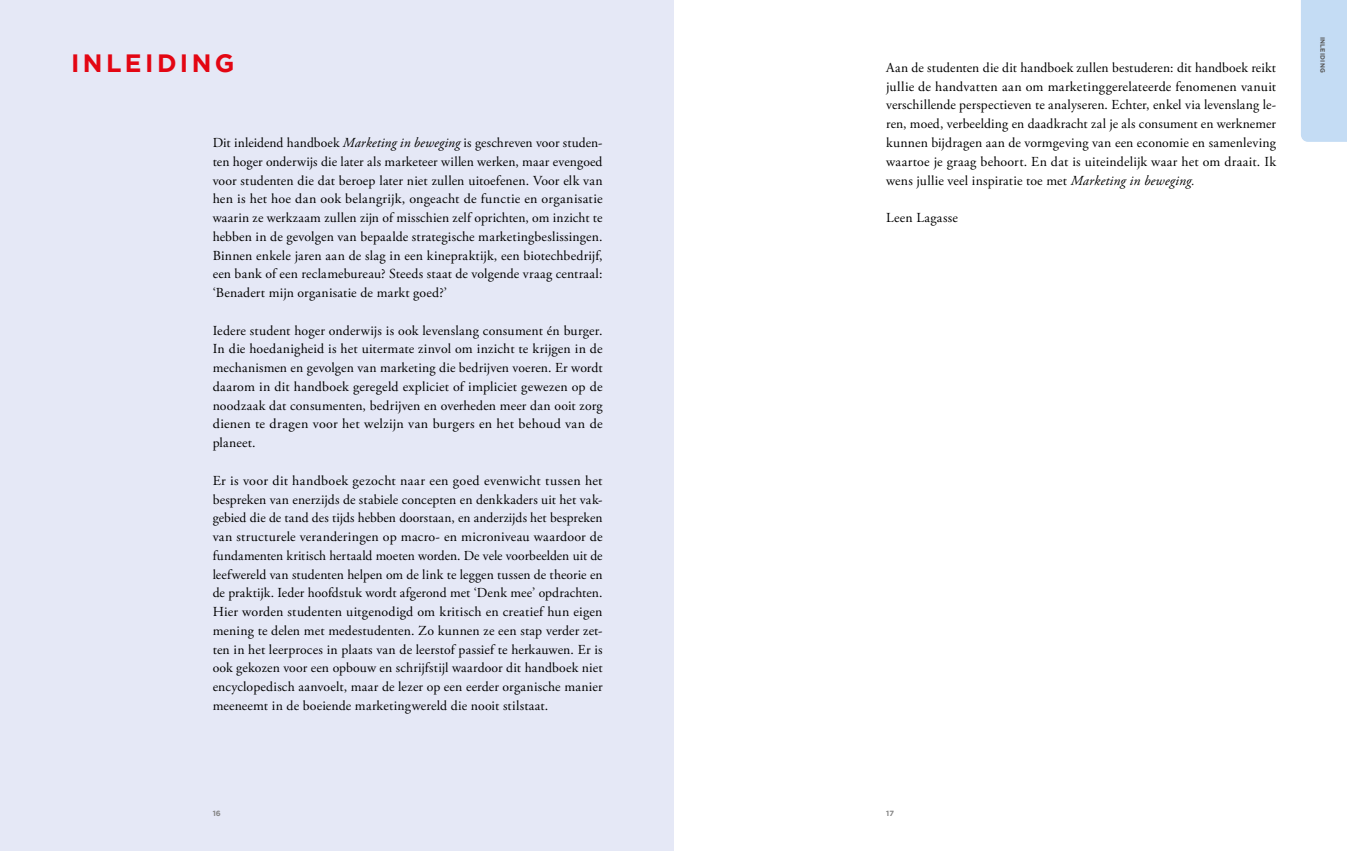
<style>
.page{position:relative;width:1347px;height:851px;background:#fff}
.page>*{position:absolute;margin:0;border:0;box-sizing:border-box;transform-origin:0 0}
.t1{font:700 25px "Gotham";letter-spacing:.14em;color:#e30613}
.t2{font:13.75px/18.8px "Adobe Garamond Pro";letter-spacing:.015em;color:#000;text-align:justify}
.t3{font:700 7.5px "Gotham";color:#878787}
.t4{font:700 6.25px "Gotham";letter-spacing:.05em;color:#575756}
.s1{font-style:italic}
</style>
<div class="page">
<div style="left:0;top:0;width:673px;height:850px;background:#e5e8f6"></div>
<div style="left:1301px;top:0;width:45px;height:142px;background:#c4dcf4"></div>
<h1 class="t1" style="left:71px;top:49px;width:165px">INLEIDING</h1>
<p class="t2" style="left:213px;top:134px;width:391px">Dit inleidend handboek <span class="s1">Marketing in beweging</span> is geschreven voor studen&shy;ten hoger onderwijs die later als marketeer willen werken, maar evengoed voor studenten die dat beroep later niet zullen uitoefenen. Voor elk van hen is het hoe dan ook belangrijk, ongeacht de functie en organisatie waarin ze werkzaam zullen zijn of misschien zelf oprichten, om inzicht te hebben in de gevolgen van bepaalde strategische marketingbeslissingen.<br>Binnen enkele jaren aan de slag in een kinepraktijk, een biotechbedrijf, een bank of een reclamebureau? Steeds staat de volgende vraag centraal: ‘Benadert mijn organisatie de markt goed?’</p>
<p class="t2" style="left:213px;top:321px;width:391px">Iedere student hoger onderwijs is ook levenslang consument én burger.<br>In die hoedanigheid is het uitermate zinvol om inzicht te krijgen in de mechanismen en gevolgen van marketing die bedrijven voeren. Er wordt daarom in dit handboek geregeld expliciet of impliciet gewezen op de noodzaak dat consumenten, bedrijven en overheden meer dan ooit zorg dienen te dragen voor het welzijn van burgers en het behoud van de planeet.</p>
<p class="t2" style="left:213px;top:471px;width:391px">Er is voor dit handboek gezocht naar een goed evenwicht tussen het bespreken van enerzijds de stabiele concepten en denkkaders uit het vak&shy;gebied die de tand des tijds hebben doorstaan, en anderzijds het bespreken van structurele veranderingen op macro- en microniveau waardoor de fundamenten kritisch hertaald moeten worden. De vele voorbeelden uit de leefwereld van studenten helpen om de link te leggen tussen de theorie en de praktijk. Ieder hoofdstuk wordt afgerond met ‘Denk mee’ opdrachten.<br>Hier worden studenten uitgenodigd om kritisch en creatief hun eigen mening te delen met medestudenten. Zo kunnen ze een stap verder zet&shy;ten in het leerproces in plaats van de leerstof passief te herkauwen. Er is ook gekozen voor een opbouw en schrijfstijl waardoor dit handboek niet encyclopedisch aanvoelt, maar de lezer op een eerder organische manier meeneemt in de boeiende marketingwereld die nooit stilstaat.</p>
<p class="t2" style="left:886px;top:59px;width:391px">Aan de studenten die dit handboek zullen bestuderen: dit handboek reikt jullie de handvatten aan om marketinggerelateerde fenomenen vanuit verschillende perspectieven te analyseren. Echter, enkel via levenslang le&shy;ren, moed, verbeelding en daadkracht zal je als consument en werknemer kunnen bijdragen aan de vormgeving van een economie en samenleving waartoe je graag behoort. En dat is uiteindelijk waar het om draait. Ik wens jullie veel inspiratie toe met <span class="s1">Marketing in beweging.</span></p>
<p class="t2" style="left:886px;top:209px;width:73px">Leen Lagasse</p>
<p class="t3" style="left:213px;top:808px;width:10px">16</p>
<p class="t3" style="left:886px;top:808px;width:9px">17</p>
<p class="t4" style="left:1326px;top:37px;width:38px;rotate:90deg">INLEIDING</p>
</div>
